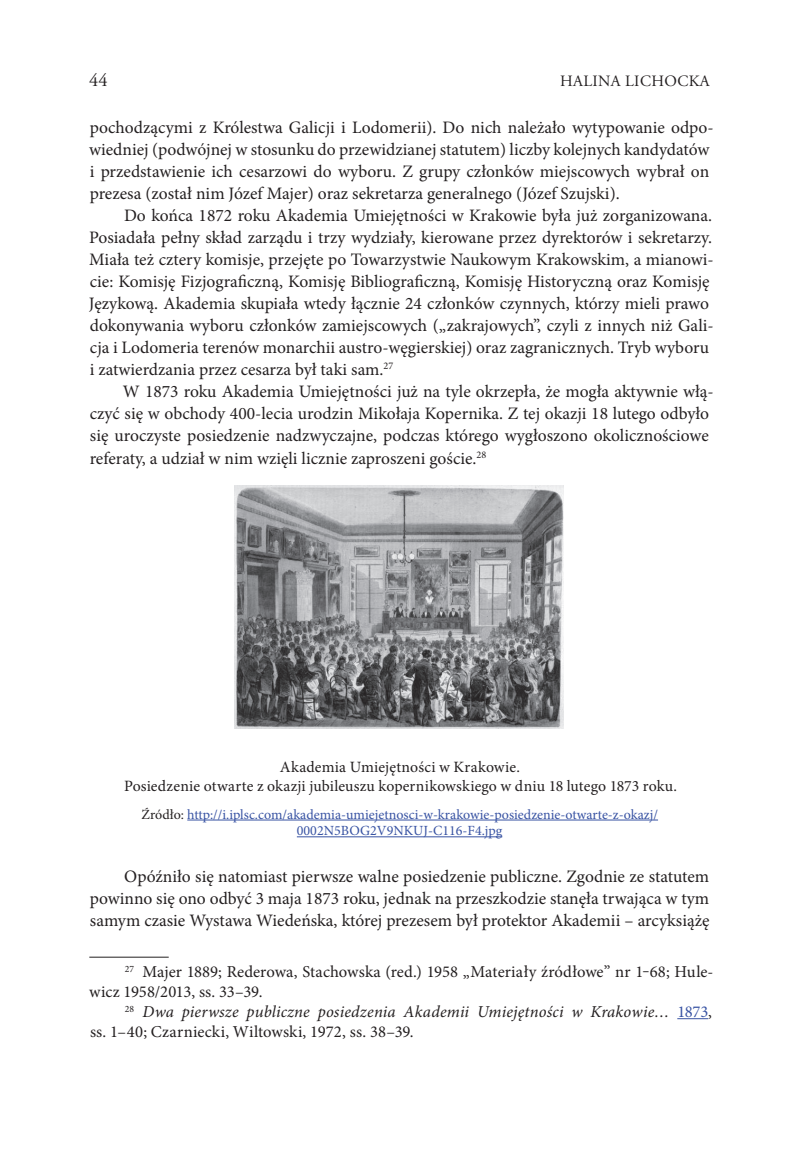
<style>
.page{position:relative;width:794px;height:1166px;background:#fff}
.page>*{position:absolute;margin:0;border:0;box-sizing:border-box;transform-origin:0 0}
.t1{font:18.38px "Adobe Garamond Pro";color:#231f20}
.t2{font:17.5px/22.1px "Minion Pro";color:#231f20}
.t3{font:italic 16.62px/19.9px "Minion Pro";letter-spacing:.01em;color:#231f20}
.t4{font:16.62px/19.9px "Minion Pro";letter-spacing:.005em;color:#231f20}
.t5{font:15.75px/18.9px "Minion Pro";letter-spacing:.005em;color:#231f20;text-align:center}
.t6{font:15.75px "Adobe Garamond Pro";letter-spacing:.025em;color:#231f20}
.t7{font:14px/16.8px "Minion Pro";color:#3853a3;text-align:center}
.s1{color:#231f20}
.s2{font-style:normal;color:#3853a3}
.s3{font-style:normal}
</style>
<div class="page">
<hr style="left:187px;top:819px;width:471px;height:1px;background:#3853a3">
<hr style="left:297px;top:836px;width:205px;height:1px;background:#3853a3">
<img style="left:235px;top:485px;width:329px;height:244px">
<hr style="left:89px;top:957px;width:80px;height:1px;background:#231f20">
<hr style="left:677px;top:1018px;width:31px;height:1px;background:#3853a3">
<p class="t1" style="left:89px;top:70px;width:20px">44</p>
<p class="t6" style="left:560px;top:71px;width:151px">HALINA LICHOCKA</p>
<p class="t2" style="left:89px;top:116px;width:626px">pochodzącymi z Królestwa Galicji i Lodomerii). Do nich należało wytypowanie odpo&shy;wiedniej (podwójnej w stosunku do przewidzianej statutem) liczby kolejnych kandydatów i przedstawienie ich cesarzowi do wyboru. Z grupy członków miejscowych wybrał on prezesa (został nim Józef Majer) oraz sekretarza generalnego (Józef Szujski).</p>
<p class="t2" style="left:89px;top:204px;width:626px;text-indent:35px">Do końca 1872 roku Akademia Umiejętności w Krakowie była już zorganizowana.<br>Posiadała pełny skład zarządu i trzy wydziały, kierowane przez dyrektorów i sekretarzy.<br>Miała też cztery komisje, przejęte po Towarzystwie Naukowym Krakowskim, a mianowi&shy;cie: Komisję Fizjograficzną, Komisję Bibliograficzną, Komisję Historyczną oraz Komisję Językową. Akademia skupiała wtedy łącznie 24 członków czynnych, którzy mieli prawo dokonywania wyboru członków zamiejscowych („zakrajowych”, czyli z innych niż Gali&shy;cja i Lodomeria terenów monarchii austro-‑węgierskiej) oraz zagranicznych. Tryb wyboru i zatwierdzania przez cesarza był taki sam.<sup>27</sup></p>
<p class="t2" style="left:90px;top:381px;width:625px;text-indent:33px">W 1873 roku Akademia Umiejętności już na tyle okrzepła, że mogła aktywnie włą&shy;czyć się w obchody 400-‑lecia urodzin Mikołaja Kopernika. Z tej okazji 18 lutego odbyło się uroczyste posiedzenie nadzwyczajne, podczas którego wygłoszono okolicznościowe referaty, a udział w nim wzięli licznie zaproszeni goście.<sup>28</sup></p>
<p class="t5" style="left:124px;top:757px;width:554px">Akademia Umiejętności w Krakowie.<br>Posiedzenie otwarte z okazji jubileuszu kopernikowskiego w dniu 18 lutego 1873 roku.</p>
<p class="t7" style="left:142px;top:806px;width:518px"><span class="s1">Źródło:</span> http://i.iplsc.com/akademia-‑ umiejetnosci-‑w-‑krakowie-‑posiedzenie-‑ otwarte-‑ z-‑ okazj/<br>0002N5BOG2V9NKUJ-‑ C116-‑F4.jpg</p>
<p class="t2" style="left:90px;top:866px;width:621px;text-align:justify;text-indent:34px">Opóźniło się natomiast pierwsze walne posiedzenie publiczne. Zgodnie ze statutem powinno się ono odbyć 3 maja 1873 roku, jednak na przeszkodzie stanęła trwająca w tym samym czasie Wystawa Wiedeńska, której prezesem był protektor Akademii – arcyksiążę</p>
<p class="t4" style="left:89px;top:962px;width:626px;text-indent:35px"><sup>27</sup> Majer 1889; Rederowa, Stachowska (red.) 1958 „Materiały źródłowe” nr 1‒68; Hule&shy;wicz 1958/2013, ss. 33–39.</p>
<p class="t3" style="left:90px;top:1002px;width:623px;text-indent:35px"><sup>28</sup> Dwa pierwsze publiczne posiedzenia Akademii Umiejętności w Krakowie… <span class="s2">1873</span><span class="s3">, ss. 1–40; Czarniecki, Wiltowski, 1972, ss. 38–39.</span></p>
</div>
